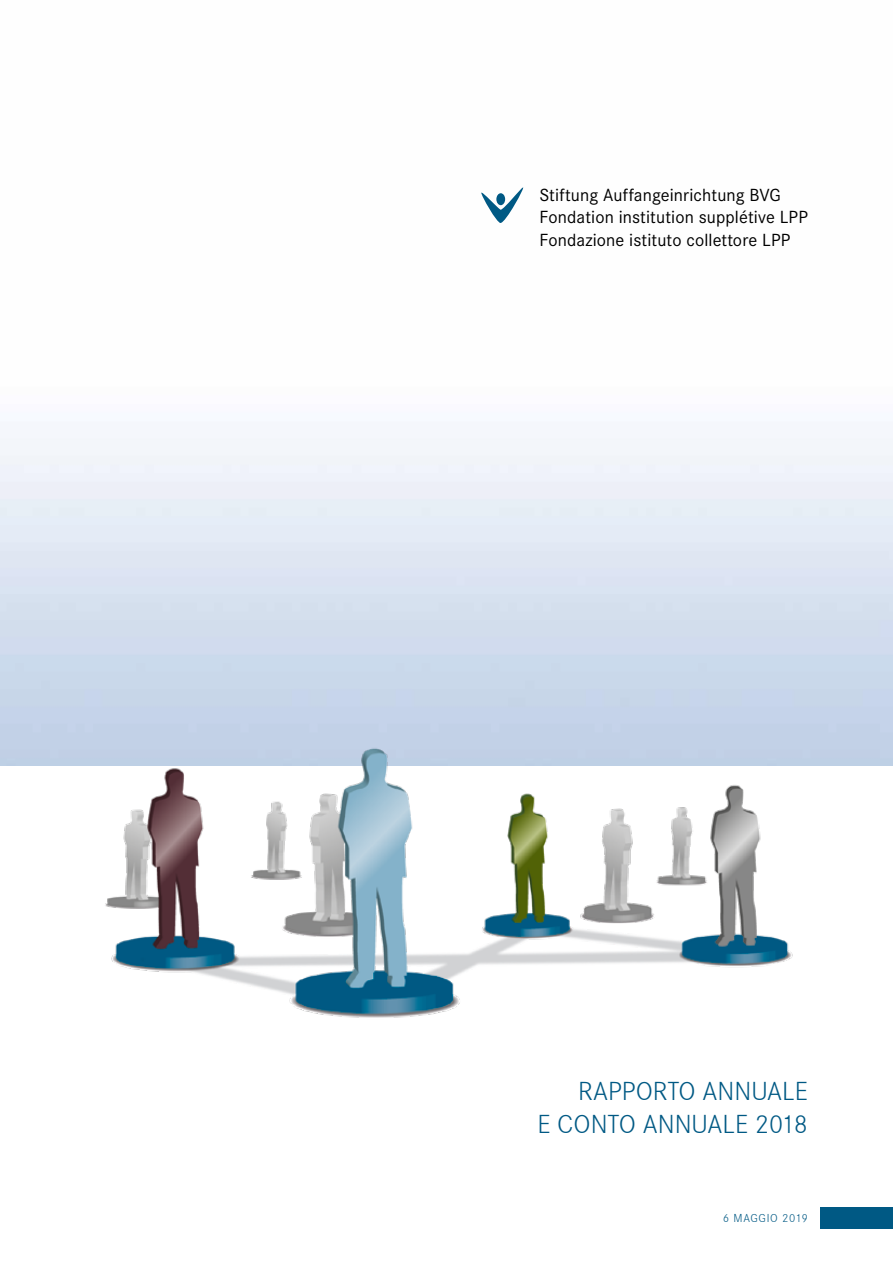
<style>
.page{position:relative;width:893px;height:1263px;background:#fff}
.page>*{position:absolute;margin:0;border:0;box-sizing:border-box;transform-origin:0 0}
.t1{font:27px/33px "Corporate S Ligh";color:#005984;text-align:right}
.t2{font:18.3px/22.5px "Corporate S";letter-spacing:.005em;color:#000}
.t3{font:12px "Corporate S Ligh";letter-spacing:.06em;color:#005984}
</style>
<div class="page">
<img style="left:26px;top:709px;width:810px;height:309px">
<div style="left:821px;top:1208px;width:72px;height:21px;background:#005984"></div>
<svg style="left:481px;top:187px;width:43px;height:36px"></svg>
<div style="left:496px;top:193px;width:9px;height:12px;background:#005984;border-radius:50%"></div>
<p class="t2" style="left:539px;top:184px;width:270px">Stiftung Auffangeinrichtung BVG<br>Fondation institution supplétive LPP<br>Fondazione istituto collettore LPP</p>
<h1 class="t1" style="left:537px;top:1075px;width:272px">RAPPORTO ANNUALE<br>E CONTO ANNUALE 2018</h1>
<p class="t3" style="left:723px;top:1211px;width:87px">6 MAGGIO 2019</p>
</div>
